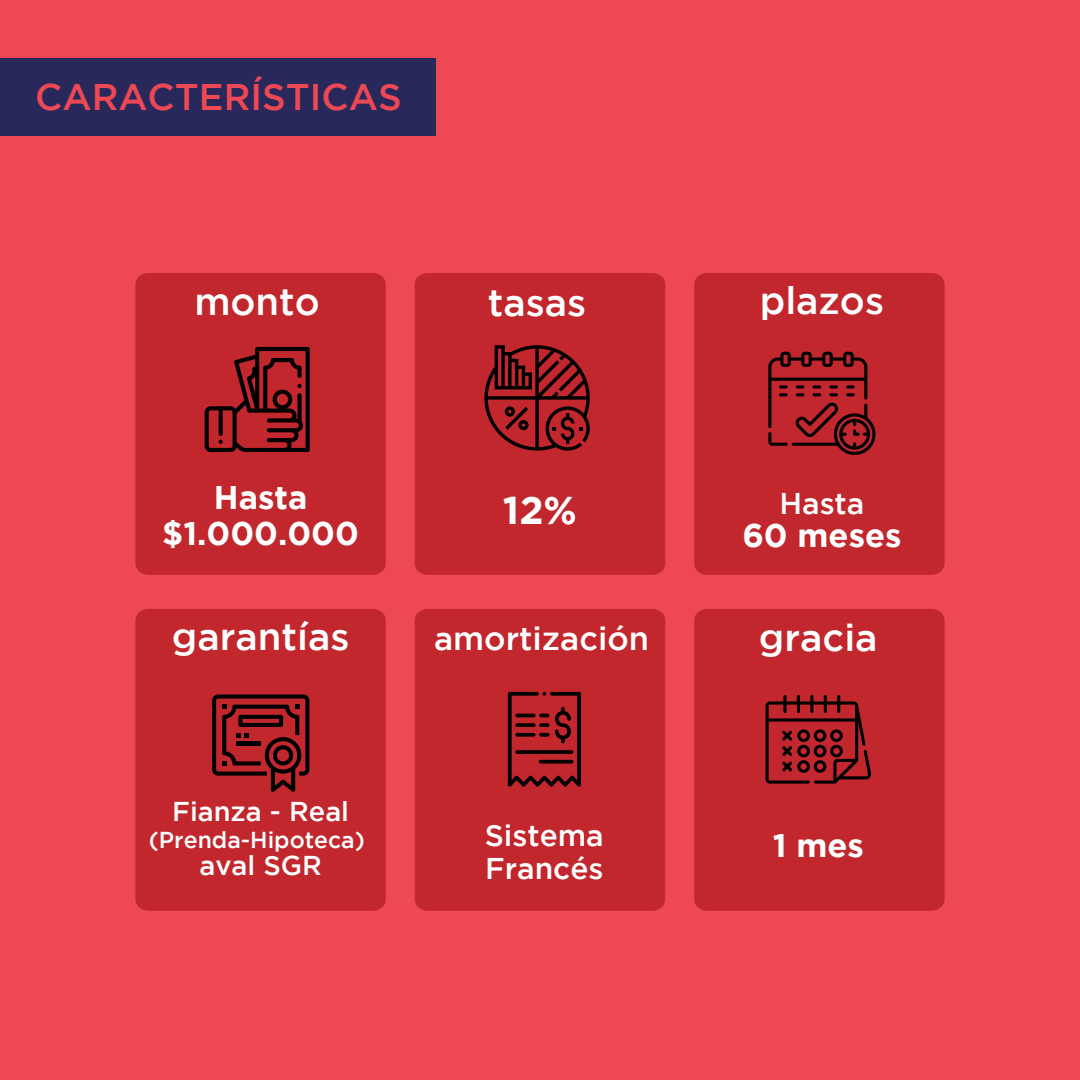
<style>
.page{position:relative;width:1080px;height:1080px;background:#ed4854}
.page>*{position:absolute;margin:0;border:0;box-sizing:border-box;transform-origin:0 0}
.t1{font:700 38.9px "Gotham";color:#fff}
.t2{font:500 38.1px "Gotham";color:#fff}
.t3{font:500 37px "Gotham";color:#ed4854}
.t4{font:700 32.7px/36.6px "Gotham";color:#fff;text-align:center}
.t5{font:500 32.7px "Gotham";color:#fff}
.t6{font:500 29.9px/32.7px "Gotham";color:#fff}
.t7{font:500 27.2px "Gotham";color:#fff}
.t8{font:500 23px "Gotham";color:#fff}
</style>
<div class="page">
<div style="left:135px;top:273px;width:251px;height:302px;background:#c1272d"></div>
<svg style="left:205px;top:347px;width:105px;height:105px;background:#80191d"></svg>
<div style="left:415px;top:273px;width:250px;height:302px;background:#c1272d"></div>
<svg style="left:484px;top:345px;width:106px;height:106px;background:#811a1e"></svg>
<div style="left:694px;top:273px;width:251px;height:302px;background:#c1272d"></div>
<svg style="left:768px;top:352px;width:108px;height:103px;background:#8f1c21"></svg>
<div style="left:694px;top:609px;width:251px;height:302px;background:#c1272d"></div>
<svg style="left:766px;top:695px;width:105px;height:89px;background:#881b1f"></svg>
<div style="left:415px;top:609px;width:250px;height:302px;background:#c1272d"></div>
<svg style="left:508px;top:692px;width:73px;height:95px;background:#851a1e"></svg>
<div style="left:135px;top:609px;width:251px;height:302px;background:#c1272d"></div>
<svg style="left:212px;top:695px;width:97px;height:97px;background:#7b181c"></svg>
<div style="left:0;top:59px;width:435px;height:77px;background:#28285b"></div>
<p class="t3" style="left:35px;top:76px;width:368px">CARACTERÍSTICAS</p>
<p class="t2" style="left:194px;top:280px;width:127px">monto</p>
<p class="t2" style="left:488px;top:280px;width:100px">tasas</p>
<p class="t4" style="left:162px;top:478px;width:198px">Hasta $1.000.000</p>
<p class="t1" style="left:503px;top:488px;width:76px">12%</p>
<p class="t2" style="left:172px;top:615px;width:179px">garantías</p>
<p class="t5" style="left:434px;top:620px;width:217px">amortización</p>
<p class="t7" style="left:172px;top:796px;width:178px">Fianza - Real</p>
<p class="t8" style="left:149px;top:827px;width:218px">(Prenda-Hipoteca)</p>
<p class="t7" style="left:199px;top:850px;width:124px">aval SGR</p>
<p class="t6" style="left:485px;top:819px;width:121px">Sistema<br>Francés</p>
<p class="t6" style="left:426px;top:840px;width:120px">Francés</p>
<p class="t2" style="left:760px;top:279px;width:126px">plazos</p>
<p class="t6" style="left:779px;top:487px;width:87px">Hasta</p>
<p class="t4" style="left:742px;top:516px;width:161px">60 meses</p>
<p class="t2" style="left:759px;top:615px;width:120px">gracia</p>
<p class="t4" style="left:773px;top:827px;width:93px">1 mes</p>
</div>
